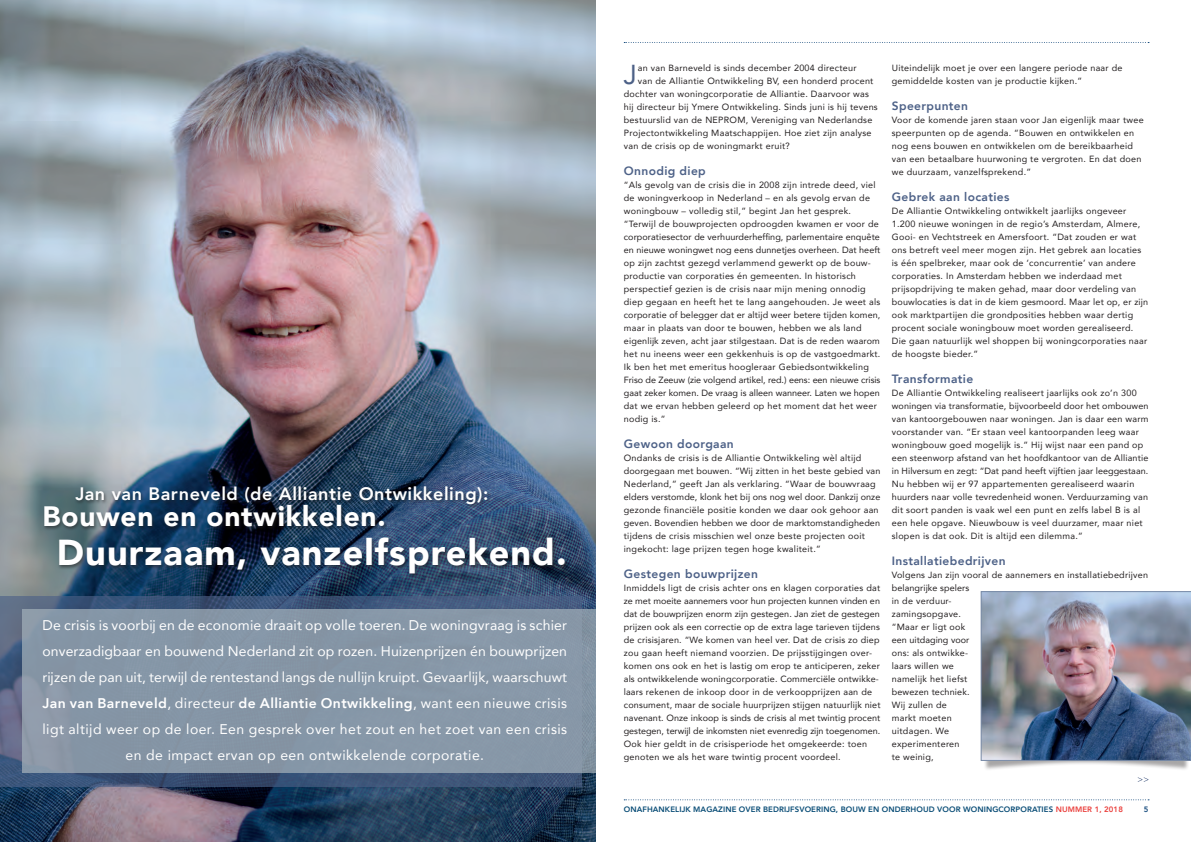
<style>
.page{position:relative;width:1191px;height:842px;background:#fff}
.page>*{position:absolute;margin:0;border:0;box-sizing:border-box;transform-origin:0 0}
.t1{font:900 36px "Avenir";letter-spacing:.03em;color:#fff}
.t2{font:900 28px "Avenir";letter-spacing:.03em;color:#fff}
.t3{font:27.4px "Avenir";color:#4d6187}
.t4{font:800 18px "Avenir";letter-spacing:.03em;color:#fff}
.t5{font:14px/26px "Avenir";letter-spacing:.015em;color:#fff;text-align:center}
.t6{font:800 14px "Avenir";letter-spacing:.03em;color:#fff}
.t7{font:800 12px "Avenir";letter-spacing:.03em;color:#4d6187}
.t8{font:9px/13px "Avenir";letter-spacing:.03em;color:#231f20}
.t9{font:9px/13px "Avenir";letter-spacing:.01em;color:#231f20}
.t10{font:9px/13px "Avenir";letter-spacing:.005em;color:#231f20}
.t11{font:9px "Avenir";letter-spacing:-.005em;color:#231f20}
.t12{font:9px "Avenir";color:#231f20}
.t13{font:800 7.8px "Avenir";letter-spacing:.01em;color:#074b75}
.t14{font:800 7.8px "Avenir";color:#144a7c}
.s1{font-weight:400}
.s2{color:#ea3f3c}
</style>
<div class="page">
<svg style="left:624px;top:42px;width:525px;height:1px"></svg>
<svg style="left:624px;top:799px;width:525px;height:1px"></svg>
<div style="left:983px;top:739px;width:206px;height:32px;background:#231f20;opacity:.4"></div>
<svg style="left:1137px;top:777px;width:11px;height:5px"></svg>
<img style="left:0;top:0;width:595px;height:842px">
<div style="left:43px;top:485px;width:526px;height:93px;background:#231f20;opacity:.55"></div>
<svg style="left:0;top:596px;width:582px;height:190px;background:#42577a"></svg>
<div style="left:22px;top:609px;width:573px;height:164px;background:#8696a7"></div>
<img style="left:981px;top:591px;width:210px;height:170px">
<p class="t4" style="left:76px;top:480px;width:414px">Jan van Barneveld (de Alliantie Ontwikkeling):</p>
<p class="t2" style="left:43px;top:493px;width:345px">Bouwen en ontwikkelen.</p>
<p class="t1" style="left:57px;top:522px;width:511px">Duurzaam, vanzelfsprekend.</p>
<p class="t5" style="left:43px;top:612px;width:526px">De crisis is voorbij en de economie draait op volle toeren. De woningvraag is schier</p>
<p class="t5" style="left:43px;top:638px;width:526px">onverzadigbaar en bouwend Nederland zit op rozen. Huizenprijzen én bouwprijzen</p>
<p class="t5" style="left:43px;top:664px;width:526px">rijzen de pan uit, terwijl de rentestand langs de nullijn kruipt. Gevaarlijk, waarschuwt</p>
<p class="t6" style="left:43px;top:693px;width:526px">Jan van Barneveld<span class="s1">, directeur</span> de Alliantie Ontwikkeling<span class="s1">, want een nieuwe crisis</span></p>
<p class="t5" style="left:43px;top:716px;width:526px">ligt altijd weer op de loer. Een gesprek over het zout en het zoet van een crisis en de impact ervan op een ontwikkelende corporatie.</p>
<p class="t3" style="left:624px;top:53px;width:15px">J</p>
<p class="t8" style="left:638px;top:61px;width:220px">an van Barneveld is sinds december 2004 directeur</p>
<p class="t8" style="left:638px;top:74px;width:237px">van de Alliantie Ontwikkeling BV, een honderd procent</p>
<p class="t8" style="left:624px;top:87px;width:247px">dochter van woningcorporatie de Alliantie. Daarvoor was</p>
<p class="t8" style="left:624px;top:100px;width:255px">hij directeur bij Ymere Ontwikkeling. Sinds juni is hij tevens</p>
<p class="t8" style="left:624px;top:113px;width:250px">bestuurslid van de NEPROM, Vereniging van Nederlandse</p>
<p class="t8" style="left:624px;top:126px;width:249px">Projectontwikkeling Maatschappijen. Hoe ziet zijn analyse</p>
<p class="t8" style="left:624px;top:139px;width:168px">van de crisis op de woningmarkt eruit?</p>
<p class="t7" style="left:624px;top:162px;width:83px">Onnodig diep</p>
<p class="t8" style="left:624px;top:178px;width:253px">“Als gevolg van de crisis die in 2008 zijn intrede deed, viel de woningverkoop in Nederland – en als gevolg ervan de woningbouw – volledig stil,” begint Jan het gesprek.</p>
<p class="t8" style="left:624px;top:217px;width:256px">“Terwijl de bouwprojecten opdroogden kwamen er voor de</p>
<p class="t9" style="left:624px;top:230px;width:258px">corporatiesector de verhuurderheffing, parlementaire enquête</p>
<p class="t10" style="left:624px;top:243px;width:258px">en nieuwe woningwet nog eens dunnetjes overheen. Dat heeft</p>
<p class="t8" style="left:624px;top:256px;width:248px">op zijn zachtst gezegd verlammend gewerkt op de bouw-</p>
<p class="t8" style="left:624px;top:269px;width:234px">productie van corporaties én gemeenten. In historisch</p>
<p class="t8" style="left:624px;top:282px;width:258px">perspectief gezien is de crisis naar mijn mening onnodig diep gegaan en heeft het te lang aangehouden. Je weet als</p>
<p class="t9" style="left:624px;top:308px;width:258px">corporatie of belegger dat er altijd weer betere tijden komen,</p>
<p class="t8" style="left:624px;top:321px;width:239px">maar in plaats van door te bouwen, hebben we als land</p>
<p class="t8" style="left:624px;top:334px;width:257px">eigenlijk zeven, acht jaar stilgestaan. Dat is de reden waarom</p>
<p class="t8" style="left:624px;top:347px;width:258px">het nu ineens weer een gekkenhuis is op de vastgoedmarkt.</p>
<p class="t8" style="left:624px;top:360px;width:258px">Ik ben het met emeritus hoogleraar Gebiedsontwikkeling<br>Friso de Zeeuw (zie volgend artikel, red.) eens: een nieuwe crisis</p>
<p class="t12" style="left:624px;top:386px;width:257px">gaat zeker komen. De vraag is alleen wanneer. Laten we hopen</p>
<p class="t8" style="left:624px;top:399px;width:254px">dat we ervan hebben geleerd op het moment dat het weer nodig is.”</p>
<p class="t7" style="left:624px;top:435px;width:111px">Gewoon doorgaan</p>
<p class="t8" style="left:624px;top:451px;width:258px">Ondanks de crisis is de Alliantie Ontwikkeling wèl altijd doorgegaan met bouwen. “Wij zitten in het beste gebied van</p>
<p class="t10" style="left:624px;top:477px;width:258px">Nederland,” geeft Jan als verklaring. “Waar de bouwvraag elders verstomde, klonk het bij ons nog wel door. Dankzij onze</p>
<p class="t8" style="left:624px;top:503px;width:256px">gezonde financiële positie konden we daar ook gehoor aan</p>
<p class="t8" style="left:624px;top:516px;width:258px">geven. Bovendien hebben we door de marktomstandigheden</p>
<p class="t8" style="left:624px;top:529px;width:243px">tijdens de crisis misschien wel onze beste projecten ooit ingekocht: lage prijzen tegen hoge kwaliteit.”</p>
<p class="t7" style="left:624px;top:565px;width:136px">Gestegen bouwprijzen</p>
<p class="t8" style="left:624px;top:581px;width:258px">Inmiddels ligt de crisis achter ons en klagen corporaties dat</p>
<p class="t11" style="left:624px;top:594px;width:258px">ze met moeite aannemers voor hun projecten kunnen vinden en</p>
<p class="t10" style="left:624px;top:607px;width:257px">dat de bouwprijzen enorm zijn gestegen. Jan ziet de gestegen</p>
<p class="t8" style="left:624px;top:620px;width:257px">prijzen ook als een correctie op de extra lage tarieven tijdens</p>
<p class="t8" style="left:624px;top:633px;width:257px">de crisisjaren. “We komen van heel ver. Dat de crisis zo diep</p>
<p class="t8" style="left:624px;top:646px;width:258px">zou gaan heeft niemand voorzien. De prijsstijgingen over&shy;komen ons ook en het is lastig om erop te anticiperen, zeker</p>
<p class="t8" style="left:624px;top:672px;width:258px">als ontwikkelende woningcorporatie. Commerciële ontwikke&shy;laars rekenen de inkoop door in de verkoopprijzen aan de consument, maar de sociale huurprijzen stijgen natuurlijk niet</p>
<p class="t9" style="left:624px;top:711px;width:258px">navenant. Onze inkoop is sinds de crisis al met twintig procent</p>
<p class="t11" style="left:624px;top:724px;width:258px">gestegen, terwijl de inkomsten niet evenredig zijn toegenomen.</p>
<p class="t8" style="left:624px;top:737px;width:245px">Ook hier geldt in de crisisperiode het omgekeerde: toen genoten we als het ware twintig procent voordeel.</p>
<p class="t8" style="left:891px;top:61px;width:232px">Uiteindelijk moet je over een langere periode naar de</p>
<p class="t8" style="left:891px;top:74px;width:192px">gemiddelde kosten van je productie kijken.”</p>
<p class="t7" style="left:891px;top:97px;width:78px">Speerpunten</p>
<p class="t8" style="left:891px;top:113px;width:253px">Voor de komende jaren staan voor Jan eigenlijk maar twee speerpunten op de agenda. “Bouwen en ontwikkelen en nog eens bouwen en ontwikkelen om de bereikbaarheid van een betaalbare huurwoning te vergroten. En dat doen we duurzaam, vanzelfsprekend.”</p>
<p class="t7" style="left:891px;top:188px;width:119px">Gebrek aan locaties</p>
<p class="t8" style="left:891px;top:204px;width:251px">De Alliantie Ontwikkeling ontwikkelt jaarlijks ongeveer 1.200 nieuwe woningen in de regio’s Amsterdam, Almere, Gooi- en Vechtstreek en Amersfoort. “Dat zouden er wat ons betreft veel meer mogen zijn. Het gebrek aan locaties is één spelbreker, maar ook de ‘concurrentie’ van andere</p>
<p class="t8" style="left:891px;top:269px;width:231px">corporaties. In Amsterdam hebben we inderdaad met</p>
<p class="t8" style="left:891px;top:282px;width:258px">prijsopdrijving te maken gehad, maar door verdeling van bouwlocaties is dat in de kiem gesmoord. Maar let op, er zijn</p>
<p class="t8" style="left:891px;top:308px;width:257px">ook marktpartijen die grondposities hebben waar dertig procent sociale woningbouw moet worden gerealiseerd.<br>Die gaan natuurlijk wel shoppen bij woningcorporaties naar de hoogste bieder.”</p>
<p class="t7" style="left:891px;top:370px;width:83px">Transformatie</p>
<p class="t9" style="left:891px;top:386px;width:258px">De Alliantie Ontwikkeling realiseert jaarlijks ook zo’n 300 woningen via transformatie, bijvoorbeeld door het ombouwen</p>
<p class="t8" style="left:891px;top:412px;width:258px">van kantoorgebouwen naar woningen. Jan is daar een warm</p>
<p class="t8" style="left:891px;top:425px;width:258px">voorstander van. “Er staan veel kantoorpanden leeg waar woningbouw goed mogelijk is.” Hij wijst naar een pand op een steenworp afstand van het hoofdkantoor van de Alliantie</p>
<p class="t10" style="left:891px;top:464px;width:258px">in Hilversum en zegt: “Dat pand heeft vijftien jaar leeggestaan.</p>
<p class="t8" style="left:891px;top:477px;width:258px">Nu hebben wij er 97 appartementen gerealiseerd waarin huurders naar volle tevredenheid wonen. Verduurzaming van</p>
<p class="t8" style="left:891px;top:503px;width:252px">dit soort panden is vaak wel een punt en zelfs label B is al een hele opgave. Nieuwbouw is veel duurzamer, maar niet slopen is dat ook. Dit is altijd een dilemma.”</p>
<p class="t7" style="left:891px;top:552px;width:115px">Installatiebedrijven</p>
<p class="t8" style="left:891px;top:568px;width:258px">Volgens Jan zijn vooral de aannemers en installatiebedrijven</p>
<p class="t9" style="left:891px;top:581px;width:79px">belangrijke spelers</p>
<p class="t8" style="left:891px;top:594px;width:79px">in de verduur&shy;zamingsopgave. “Maar er ligt ook een uitdaging voor</p>
<p class="t8" style="left:891px;top:646px;width:78px">ons: als ontwikke-</p>
<p class="t8" style="left:891px;top:659px;width:79px">laars willen we namelijk het liefst bewezen techniek.</p>
<p class="t8" style="left:891px;top:698px;width:69px">Wij zullen de markt moeten uitdagen. We experimenteren</p>
<p class="t8" style="left:891px;top:750px;width:43px">te weinig,</p>
<p class="t13" style="left:624px;top:803px;width:500px">ONAFHANKELIJK MAGAZINE OVER BEDRIJFSVOERING, BOUW EN ONDERHOUD VOOR WONINGCORPORATIES <span class="s2">NUMMER 1, 2018</span></p>
<p class="t14" style="left:1143px;top:803px;width:6px">5</p>
</div>
